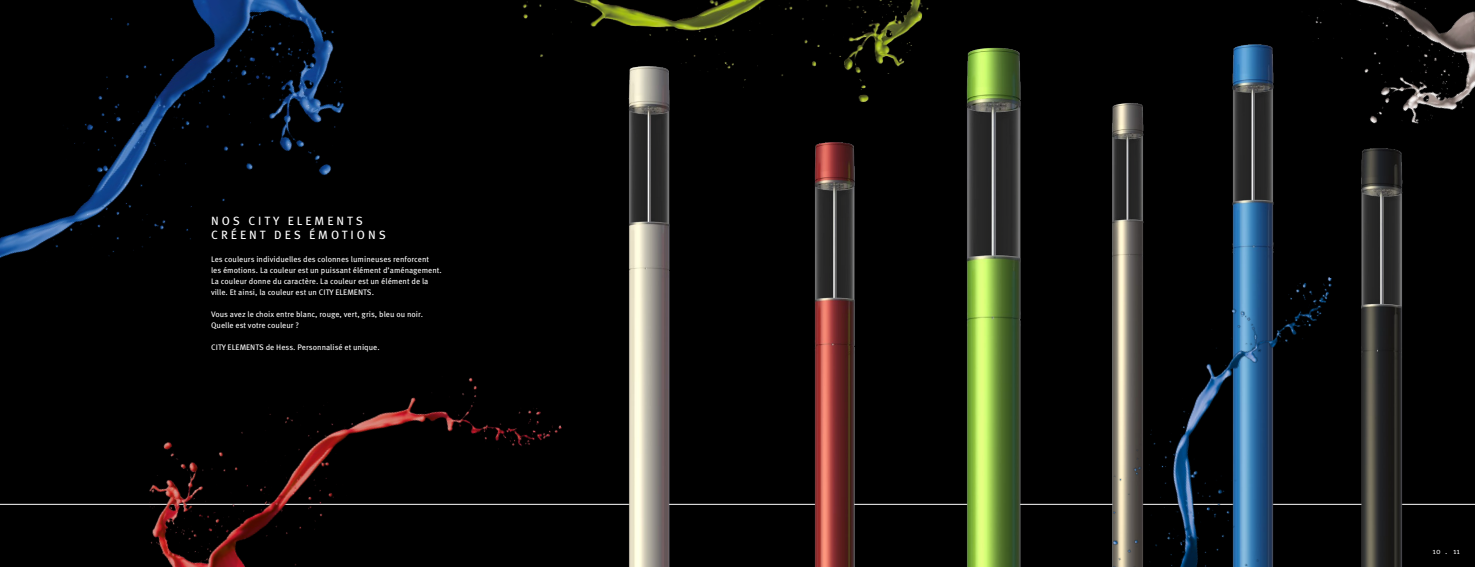
<style>
.page{position:relative;width:1475px;height:567px;background:#fff}
.page>*{position:absolute;margin:0;border:0;box-sizing:border-box;transform-origin:0 0}
.t1{font:12px/14.4px "Meta Pro";letter-spacing:.25em;color:#fff}
.t2{font:8px/11px "Meta Pro";letter-spacing:.005em;color:#fff}
.t3{font:8px "Meta Pro Norm";color:#fff}
</style>
<div class="page">
<div style="left:0;top:0;width:1474px;height:567px;background:#000"></div>
<hr style="left:0;top:504px;width:1474px;height:1px;background:#fff">
<img style="left:617px;top:168px;width:63px;height:399px">
<img style="left:0;top:0;width:344px;height:258px">
<img style="left:82px;top:378px;width:495px;height:189px">
<img style="left:1315px;top:0;width:159px;height:124px">
<img style="left:1361px;top:148px;width:42px;height:110px">
<img style="left:1232px;top:44px;width:42px;height:214px">
<img style="left:802px;top:168px;width:63px;height:399px">
<img style="left:955px;top:47px;width:66px;height:520px">
<img style="left:1112px;top:103px;width:32px;height:155px">
<img style="left:1012px;top:258px;width:407px;height:309px">
<img style="left:523px;top:0;width:450px;height:168px">
<h1 class="t1" style="left:211px;top:214px;width:176px">NOS CITY ELEMENTS<br>CRÉENT DES ÉMOTIONS</h1>
<p class="t2" style="left:211px;top:254px;width:232px">Les couleurs individuelles des colonnes lumineuses renforcent<br>les émotions. La couleur est un puissant élément d’aménagement.<br>La couleur donne du caractère. La couleur est un élément de la ville. Et ainsi, la couleur est un CITY ELEMENTS.</p>
<p class="t2" style="left:211px;top:309px;width:213px">Vous avez le choix entre blanc, rouge, vert, gris, bleu ou noir.<br>Quelle est votre couleur ?</p>
<p class="t2" style="left:211px;top:342px;width:170px">CITY ELEMENTS de Hess. Personnalisé et unique.</p>
<p class="t3" style="left:1432px;top:545px;width:29px">10 . 11</p>
</div>
